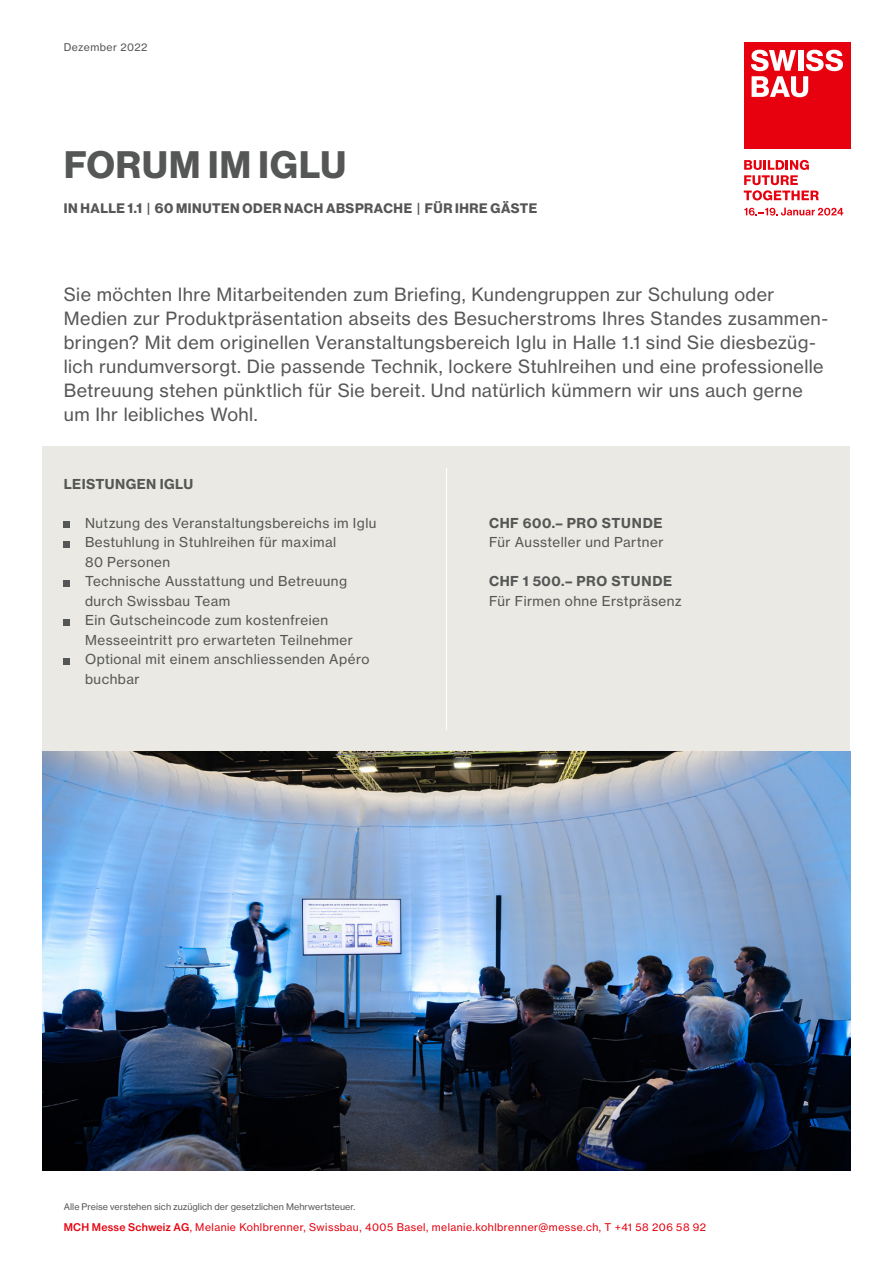
<style>
.page{position:relative;width:893px;height:1263px;background:#fff}
.page>*{position:absolute;margin:0;border:0;box-sizing:border-box;transform-origin:0 0}
.t1{font:37.5px "N Haas Grotesk DS Pro 75 Bd";letter-spacing:.03em;color:#555756}
.t2{font:18px/24px "N Haas Grotesk TX Pro 55 Rg";letter-spacing:.02em;color:#555756}
.t3{font:13.5px/19.5px "N Haas Grotesk TX Pro 55 Rg";letter-spacing:.035em;color:#555756}
.t4{font:13.5px "N Haas Grotesk DS Pro 75 Bd";letter-spacing:.045em;color:#555756}
.t5{font:13.5px "N Haas Grotesk TX Pro 75 Bd";letter-spacing:.035em;color:#555756}
.t6{font:10.5px "N Haas Grotesk TX Pro 55 Rg";letter-spacing:.045em;color:#e7000e}
.t7{font:10.5px "N Haas Grotesk TX Pro 55 Rg";letter-spacing:.045em;color:#555756}
.t8{font:9px "N Haas Grotesk TX Pro 55 Rg";letter-spacing:.005em;color:#555756}
.s1{font-family:"N Haas Grotesk TX Pro 65 Md"}
</style>
<div class="page">
<div style="left:744px;top:43px;width:106px;height:106px;background:#e7000e"></div>
<svg style="left:744px;top:160px;width:75px;height:40px"></svg>
<svg style="left:751px;top:50px;width:92px;height:47px"></svg>
<svg style="left:744px;top:208px;width:99px;height:8px"></svg>
<div style="left:43px;top:446px;width:807px;height:305px;background:#ebe9e3"></div>
<svg style="left:64px;top:522px;width:6px;height:6px"></svg>
<svg style="left:64px;top:541px;width:6px;height:6px"></svg>
<svg style="left:64px;top:580px;width:6px;height:6px"></svg>
<svg style="left:64px;top:619px;width:6px;height:6px"></svg>
<svg style="left:64px;top:658px;width:6px;height:6px"></svg>
<hr style="left:446px;top:468px;width:1px;height:262px;background:#fff">
<img style="left:43px;top:751px;width:807px;height:420px">
<p class="t7" style="left:64px;top:40px;width:85px">Dezember 2022</p>
<h1 class="t1" style="left:64px;top:143px;width:284px">FORUM IM IGLU</h1>
<p class="t4" style="left:64px;top:200px;width:475px">IN HALLE 1.1 | 60 MINUTEN ODER NACH ABSPRACHE | FÜR IHRE GÄSTE</p>
<p class="t2" style="left:64px;top:282px;width:766px">Sie möchten Ihre Mitarbeitenden zum Briefing, Kundengruppen zur Schulung oder Medien zur Produktpräsentation abseits des Besucherstroms Ihres Standes zusammen&shy;bringen? Mit dem originellen Veranstaltungsbereich Iglu in Halle 1.1 sind Sie diesbezüg&shy;lich rundumversorgt. Die passende Technik, lockere Stuhlreihen und eine professionelle Betreuung stehen pünktlich für Sie bereit. Und natürlich kümmern wir uns auch gerne um Ihr leibliches Wohl.</p>
<p class="t5" style="left:64px;top:475px;width:131px">LEISTUNGEN IGLU</p>
<p class="t3" style="left:85px;top:513px;width:293px">Nutzung des Veranstaltungsbereichs im Iglu<br>Bestuhlung in Stuhlreihen für maximal<br>80 Personen<br>Technische Ausstattung und Betreuung durch Swissbau Team<br>Ein Gutscheincode zum kostenfreien<br>Messeeintritt pro erwarteten Teilnehmer<br>Optional mit einem anschliessenden Apéro buchbar</p>
<p class="t5" style="left:489px;top:514px;width:175px">CHF 600.– PRO STUNDE</p>
<p class="t3" style="left:489px;top:533px;width:176px">Für Aussteller und Partner</p>
<p class="t5" style="left:489px;top:573px;width:185px">CHF 1 500.– PRO STUNDE</p>
<p class="t3" style="left:489px;top:591px;width:194px">Für Firmen ohne Erstpräsenz</p>
<p class="t8" style="left:64px;top:1201px;width:293px">Alle Preise verstehen sich zuzüglich der gesetzlichen Mehrwertsteuer.</p>
<p class="t6" style="left:64px;top:1220px;width:644px"><span class="s1">MCH Messe Schweiz AG</span>, Melanie Kohlbrenner, Swissbau, 4005 Basel, melanie.kohlbrenner@messe.ch, T +41 58 206 58 92</p>
</div>
